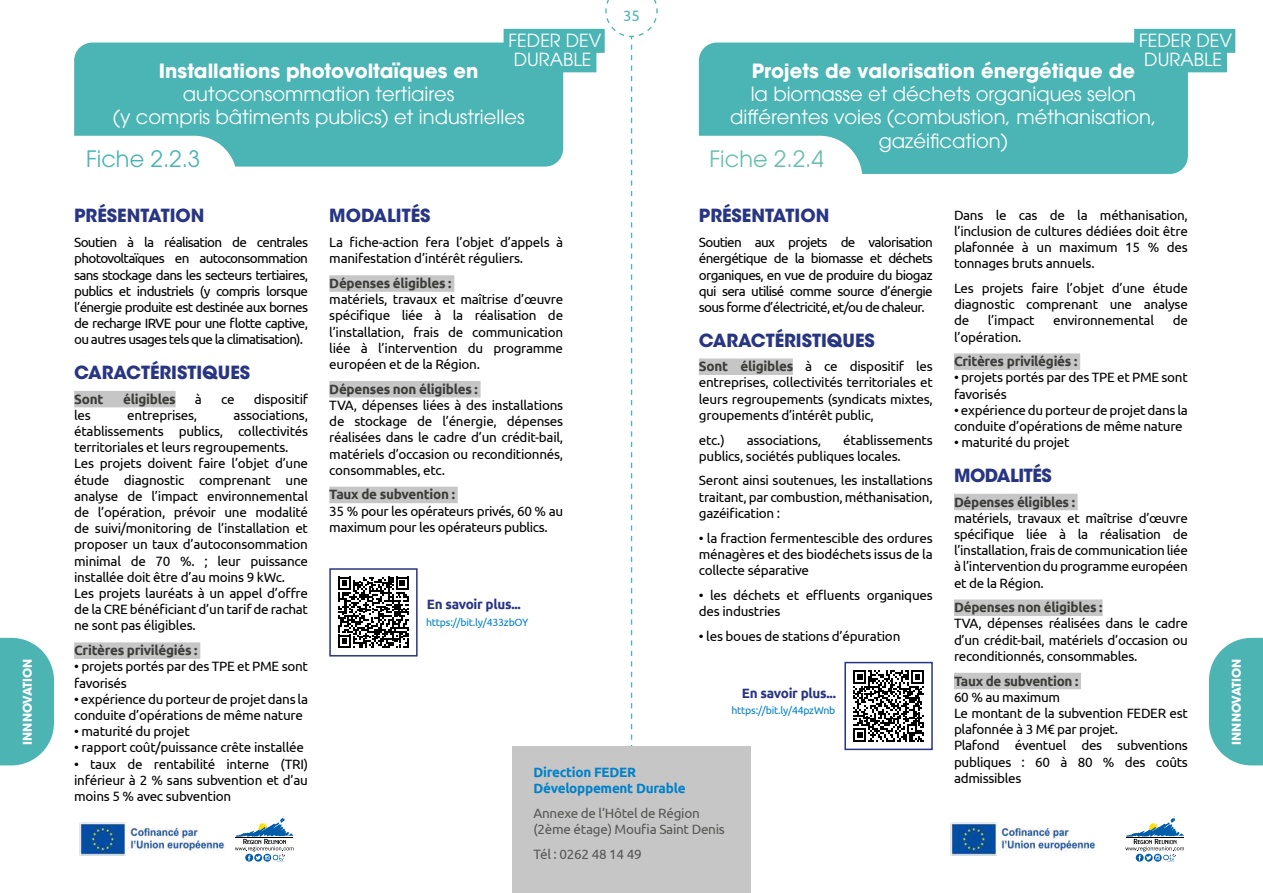
<style>
.page{position:relative;width:1263px;height:893px;background:#fff}
.page>*{position:absolute;margin:0;border:0;box-sizing:border-box;transform-origin:0 0}
.t1{font:22.5px "ITC Avant Garde Pro";color:#4bb4b4}
.t2{font:22.5px "ITC Avant Garde Pro";color:#69c0ac}
.t3{font:19.5px/23.4px "ITC Avant Garde Pro";color:#fff;text-align:center}
.t4{font:700 19.5px "ITC Avant Garde Pro";color:#fff}
.t5{font:700 18px "ITC Avant Garde Std";color:#283583}
.t6{font:18px/19.5px "ITC Avant Garde Pro";color:#fff}
.t7{font:700 18px "ITC Avant Garde Std";letter-spacing:-.025em;color:#283583}
.t8{font:15px "Ubuntu";color:#4bb4b4}
.t9{font:13.5px/16.2px "Ubuntu";letter-spacing:-.02em;color:#000;text-align:justify}
.t10{font:700 13.5px "Ubuntu";letter-spacing:-.02em;color:#3c3c3b}
.t11{font:13.5px/16.2px "Ubuntu";letter-spacing:-.02em;color:#575756}
.t12{font:700 13.5px/16.2px "Ubuntu";letter-spacing:-.02em;color:#0081c9}
.t13{font:700 13.5px "Ubuntu";letter-spacing:-.02em;color:#283583}
.t14{font:700 12px "ITC Avant Garde Std";color:#fff}
.t15{font:10.5px "Ubuntu";letter-spacing:-.02em;color:#0081c9}
.s1{font-weight:700;color:#3c3c3b}
</style>
<div class="page">
<div style="left:74px;top:43px;width:489px;height:124px;background:#4bb4b4"></div>
<div style="left:17px;top:136px;width:220px;height:85px;background:#fff;border-radius:43px"></div>
<div style="left:699px;top:43px;width:489px;height:131px;background:#4bb4b4"></div>
<div style="left:74px;top:391px;width:102px;height:16px;background:#c6c6c6"></div>
<div style="left:74px;top:642px;width:126px;height:17px;background:#c6c6c6"></div>
<div style="left:329px;top:275px;width:125px;height:17px;background:#c6c6c6"></div>
<div style="left:329px;top:381px;width:152px;height:16px;background:#c6c6c6"></div>
<div style="left:329px;top:487px;width:129px;height:16px;background:#c6c6c6"></div>
<div style="left:644px;top:136px;width:218px;height:116px;background:#fff;border-radius:43px"></div>
<svg style="left:338px;top:577px;width:71px;height:71px"></svg>
<div style="left:329px;top:568px;width:89px;height:88px;border:2px solid #283583"></div>
<svg style="left:853px;top:670px;width:71px;height:72px"></svg>
<div style="left:844px;top:662px;width:89px;height:88px;border:2px solid #283583"></div>
<div style="left:699px;top:358px;width:94px;height:17px;background:#c6c6c6"></div>
<div style="left:954px;top:494px;width:123px;height:16px;background:#c6c6c6"></div>
<div style="left:954px;top:599px;width:148px;height:17px;background:#c6c6c6"></div>
<div style="left:954px;top:673px;width:127px;height:16px;background:#c6c6c6"></div>
<div style="left:954px;top:353px;width:126px;height:17px;background:#c6c6c6"></div>
<div style="left:504px;top:29px;width:101px;height:24px;background:#4bb4b4"></div>
<div style="left:514px;top:48px;width:82px;height:24px;background:#4bb4b4"></div>
<div style="left:1134px;top:29px;width:101px;height:24px;background:#4bb4b4"></div>
<div style="left:1144px;top:48px;width:83px;height:24px;background:#4bb4b4"></div>
<svg style="left:1209px;top:638px;width:54px;height:127px;background:#5fbcbb"></svg>
<svg style="left:0;top:638px;width:54px;height:127px;background:#5fbcbb"></svg>
<svg style="left:605px;top:0;width:53px;height:747px"></svg>
<div style="left:512px;top:747px;width:239px;height:146px;background:#c6c6c6"></div>
<img style="left:79px;top:823px;width:146px;height:32px">
<img style="left:950px;top:823px;width:146px;height:32px">
<svg style="left:235px;top:816px;width:58px;height:46px"></svg>
<svg style="left:1125px;top:816px;width:59px;height:46px"></svg>
<p class="t8" style="left:623px;top:7px;width:18px">35</p>
<h3 class="t6" style="left:509px;top:30px;width:95px">FEDER DEV<br>DURABLE</h3>
<h3 class="t6" style="left:1139px;top:30px;width:95px">FEDER DEV<br>DURABLE</h3>
<h2 class="t4" style="left:752px;top:57px;width:385px">Projets de valorisation énergétique de</h2>
<h2 class="t3" style="left:730px;top:82px;width:428px">la biomasse et déchets organiques selon différentes voies (combustion, méthanisation, gazéification)</h2>
<h2 class="t4" style="left:159px;top:57px;width:321px">Installations photovoltaïques en</h2>
<h2 class="t3" style="left:113px;top:82px;width:413px">autoconsommation tertiaires<br>(y compris bâtiments publics) et industrielles</h2>
<h1 class="t1" style="left:86px;top:145px;width:116px">Fiche 2.2.3</h1>
<h1 class="t2" style="left:709px;top:145px;width:116px">Fiche 2. 2.4</h1>
<h3 class="t5" style="left:74px;top:204px;width:132px">PRÉSENTATION</h3>
<p class="t9" style="left:74px;top:234px;width:235px">Soutien à la réalisation de centrales photovoltaïques en autoconsommation sans stockage dans les secteurs tertiaires, publics et industriels (y compris lorsque l’énergie produite est destinée aux bornes de recharge IRVE pour une flotte captive, ou autres usages tels que la climatisation).</p>
<h3 class="t5" style="left:74px;top:361px;width:177px">CARACTÉRISTIQUES</h3>
<p class="t10" style="left:74px;top:391px;width:31px">Sont</p>
<p class="t10" style="left:123px;top:391px;width:54px">éligibles</p>
<p class="t9" style="left:195px;top:390px;width:9px">à</p>
<p class="t9" style="left:221px;top:390px;width:15px">ce</p>
<p class="t9" style="left:254px;top:390px;width:56px">dispositif</p>
<p class="t9" style="left:74px;top:406px;width:18px">les</p>
<p class="t9" style="left:127px;top:406px;width:71px">entreprises,</p>
<h3 class="t5" style="left:329px;top:204px;width:103px">MODALITÉS</h3>
<p class="t9" style="left:329px;top:234px;width:235px">La fiche-action fera l’objet d’appels à manifestation d’intérêt réguliers.</p>
<p class="t10" style="left:329px;top:275px;width:124px">Dépenses éligibles :</p>
<p class="t9" style="left:329px;top:291px;width:235px">matériels, travaux et maîtrise d’œuvre spécifique liée à la réalisation de l’installation, frais de communication liée à l’intervention du programme européen et de la Région.</p>
<p class="t10" style="left:329px;top:381px;width:150px">Dépenses non éligibles :</p>
<p class="t9" style="left:329px;top:397px;width:235px">TVA, dépenses liées à des installations de stockage de l’énergie, dépenses réalisées dans le cadre d’un crédit-bail, matériels d’occasion ou reconditionnés, consommables, etc.</p>
<p class="t10" style="left:329px;top:486px;width:127px">Taux de subvention :</p>
<p class="t9" style="left:329px;top:502px;width:235px">35 % pour les opérateurs privés, 60 % au maximum pour les opérateurs publics.</p>
<h3 class="t5" style="left:699px;top:204px;width:132px">PRÉSENTATION</h3>
<p class="t9" style="left:699px;top:234px;width:235px">Soutien aux projets de valorisation énergétique de la biomasse et déchets organiques, en vue de produire du biogaz qui sera utilisé comme source d’énergie sous forme d’électricité, et/ou de chaleur.</p>
<h3 class="t5" style="left:699px;top:328px;width:177px">CARACTÉRISTIQUES</h3>
<p class="t9" style="left:699px;top:358px;width:235px"><span class="s1">Sont éligibles</span> à ce dispositif les entreprises, collectivités territoriales et leurs regroupements (syndicats mixtes, groupements d’intérêt public,</p>
<p class="t9" style="left:699px;top:431px;width:27px">etc.)</p>
<p class="t9" style="left:747px;top:431px;width:76px">associations,</p>
<p class="t9" style="left:954px;top:206px;width:235px">Dans le cas de la méthanisation, l’inclusion de cultures dédiées doit être plafonnée à un maximum 15 % des tonnages bruts annuels.</p>
<p class="t9" style="left:954px;top:280px;width:235px">Les projets faire l’objet d’une étude diagnostic comprenant une analyse de</p>
<p class="t9" style="left:988px;top:312px;width:48px">l’impact</p>
<p class="t9" style="left:1053px;top:312px;width:102px">environnemental</p>
<p class="t9" style="left:1173px;top:312px;width:17px">de</p>
<p class="t9" style="left:954px;top:328px;width:69px">l’opération.</p>
<p class="t10" style="left:954px;top:353px;width:125px">Critères privilégiés :</p>
<p class="t9" style="left:954px;top:369px;width:235px">• projets portés par des TPE et PME sont favorisés</p>
<p class="t9" style="left:954px;top:401px;width:235px">• expérience du porteur de projet dans la conduite d’opérations de même nature</p>
<p class="t9" style="left:954px;top:434px;width:117px">• maturité du projet</p>
<p class="t9" style="left:74px;top:406px;width:235px;text-align:left;text-indent:159px">associations, établissements publics, collectivités territoriales et leurs regroupements.<br>Les projets doivent faire l’objet d’une étude diagnostic comprenant une analyse de l’impact environnemental de l’opération, prévoir une modalité de suivi/monitoring de l’installation et proposer un taux d’autoconsommation minimal de 70 %. ; leur puissance installée doit être d’au moins 9 kWc.<br>Les projets lauréats à un appel d’offre de la CRE bénéficiant d’un tarif de rachat ne sont pas éligibles.</p>
<p class="t10" style="left:74px;top:642px;width:125px">Critères privilégiés :</p>
<p class="t9" style="left:74px;top:658px;width:235px">• projets portés par des TPE et PME sont favorisés</p>
<p class="t9" style="left:74px;top:690px;width:235px">• expérience du porteur de projet dans la conduite d’opérations de même nature</p>
<p class="t9" style="left:74px;top:723px;width:117px">• maturité du projet</p>
<p class="t9" style="left:74px;top:739px;width:231px">• rapport coût/puissance crête installée</p>
<p class="t9" style="left:74px;top:755px;width:235px">• taux de rentabilité interne (TRI) inférieur à 2 % sans subvention et d’au moins 5 % avec subvention</p>
<p class="t9" style="left:699px;top:431px;width:235px;text-indent:144px">établissements publics, sociétés publiques locales.</p>
<p class="t9" style="left:699px;top:472px;width:235px">Seront ainsi soutenues, les installations traitant, par combustion, méthanisation, gazéification :</p>
<p class="t9" style="left:699px;top:529px;width:235px">• la fraction fermentescible des ordures ménagères et des biodéchets issus de la collecte séparative</p>
<p class="t9" style="left:699px;top:586px;width:235px">• les déchets et effluents organiques des industries</p>
<p class="t9" style="left:699px;top:627px;width:203px">• les boues de stations d’épuration</p>
<h3 class="t7" style="left:954px;top:463px;width:99px">MODALITÉS</h3>
<p class="t10" style="left:954px;top:493px;width:123px">Dépenses éligibles :</p>
<p class="t9" style="left:954px;top:509px;width:235px">matériels, travaux et maîtrise d’œuvre spécifique liée à la réalisation de l’installation, frais de communication liée à l’intervention du programme européen et de la Région.</p>
<p class="t10" style="left:954px;top:599px;width:150px">Dépenses non éligibles :</p>
<p class="t9" style="left:954px;top:615px;width:235px">TVA, dépenses réalisées dans le cadre d’un crédit-bail, matériels d’occasion ou reconditionnés, consommables.</p>
<p class="t10" style="left:954px;top:672px;width:126px">Taux de subvention :</p>
<p class="t9" style="left:954px;top:688px;width:235px;text-align:left">60 % au maximum<br>Le montant de la subvention FEDER est plafonnée à 3 M€ par projet.<br>Plafond éventuel des subventions publiques : 60 à 80 % des coûts admissibles</p>
<p class="t13" style="left:427px;top:596px;width:96px">En savoir plus...</p>
<p class="t15" style="left:426px;top:616px;width:104px">https://bit.ly/433zbOY</p>
<p class="t14" style="left:19px;top:744px;width:87px;rotate:-90deg">INNNOVATION</p>
<p class="t14" style="left:1228px;top:744px;width:87px;rotate:-90deg">INNNOVATION</p>
<p class="t13" style="left:742px;top:684px;width:96px">En savoir plus...</p>
<p class="t15" style="left:731px;top:704px;width:105px">https://bit.ly/44pzWnb</p>
<p class="t12" style="left:533px;top:764px;width:154px">Direction FEDER<br>Développement Durable</p>
<p class="t11" style="left:533px;top:805px;width:193px">Annexe de l’Hôtel de Région (2ème étage) Moufia Saint Denis</p>
<p class="t11" style="left:533px;top:846px;width:110px">Tél : 0262 48 14 49</p>
</div>
